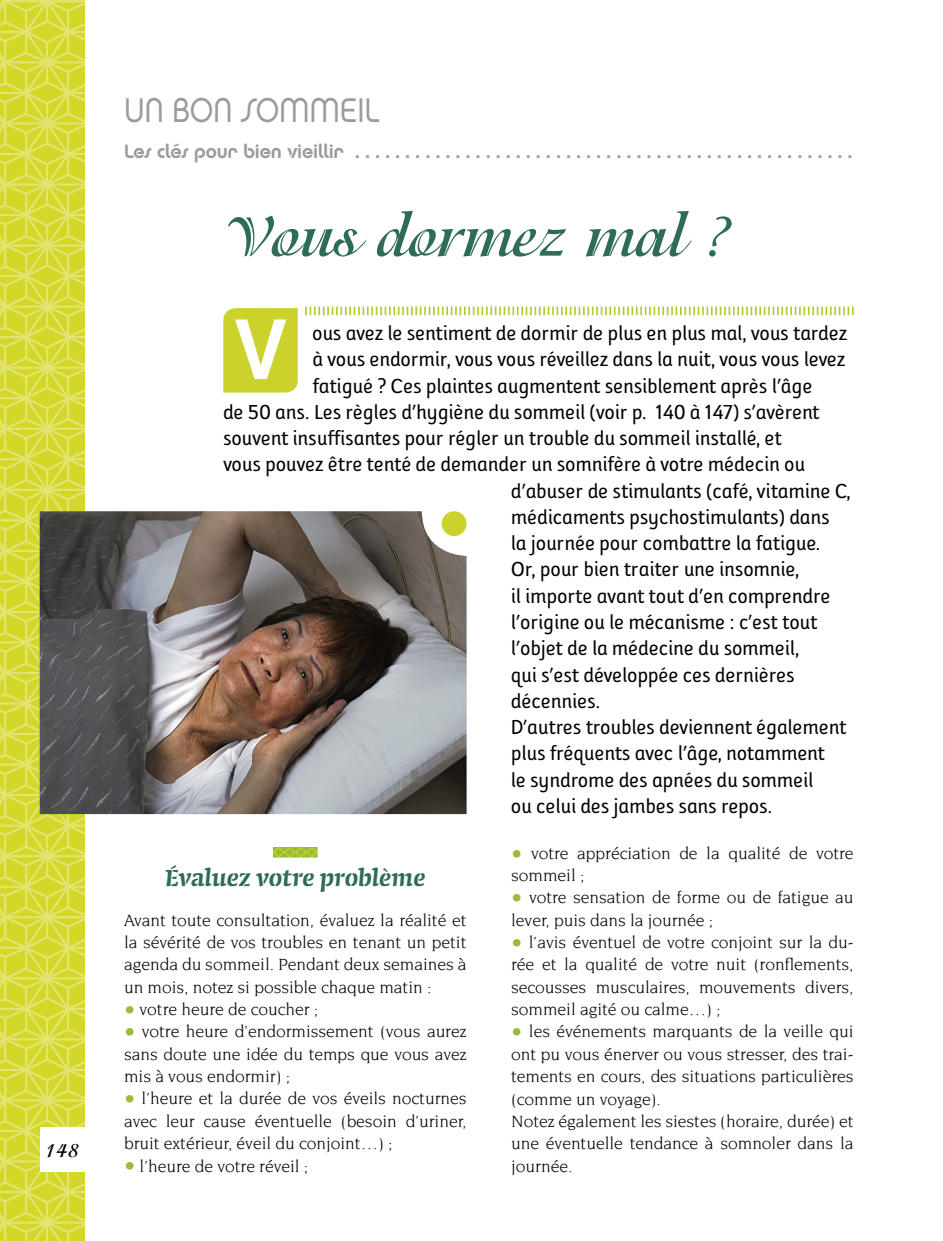
<style>
.page{position:relative;width:943px;height:1241px;background:#fff}
.page>*{position:absolute;margin:0;border:0;box-sizing:border-box;transform-origin:0 0}
.t1{font:85.75px "Chalet New York Nineteen Seventy";color:#fff}
.t2{font:700 61.25px "Isadora";color:#2e6c54}
.t3{font:34.12px "Chalet London Nineteen Seventy";letter-spacing:-.01em;color:#9c9b9b;scale:.9 1}
.t4{font:600 29.75px "Conga Brava Stencil Std";color:#2e6c54}
.t5{font:21px "Folder";letter-spacing:-.01em;color:#000}
.t6{font:700 21px "Isadora";color:#000}
.t7{font:19.25px "Chalet Tokyo";letter-spacing:-.01em;color:#9c9b9b}
.t8{font:17.5px/22.4px "Novarese";letter-spacing:-.005em;color:#000;text-align:justify}
.s1{font-size:22.75px;color:#97bb3a}
</style>
<div class="page">
<svg style="left:0;top:0;width:84px;height:1241px;background:#d7db3e"></svg>
<div style="left:40px;top:1126px;width:44px;height:45px;background:#fff"></div>
<svg style="left:305px;top:306px;width:548px;height:9px"></svg>
<div style="left:223px;top:308px;width:75px;height:84px;background:#cad22b"></div>
<svg style="left:273px;top:847px;width:45px;height:11px"></svg>
<img style="left:40px;top:511px;width:426px;height:303px">
<div style="left:441px;top:511px;width:25px;height:25px;background:#cad22b;border-radius:50%"></div>
<p class="t6" style="left:44px;top:1137px;width:37px">148</p>
<h3 class="t3" style="left:124px;top:89px;width:286px">UN BON SOMMEIL</h3>
<p class="t7" style="left:124px;top:140px;width:719px">Les clés pour bien vieillir . . . . . . . . . . . . . . . . . . . . . . . . . . . . . . . . . . . . . . . . . . . . . . . . .</p>
<h2 class="t2" style="left:223px;top:201px;width:512px">Vous dormez mal ?</h2>
<h1 class="t1" style="left:235px;top:297px;width:53px">V</h1>
<p class="t5" style="left:312px;top:321px;width:536px">ous avez le sentiment de dormir de plus en plus mal, vous tardez</p>
<p class="t5" style="left:313px;top:347px;width:534px">à vous endormir, vous vous réveillez dans la nuit, vous vous levez</p>
<p class="t5" style="left:313px;top:374px;width:501px">fatigué ? Ces plaintes augmentent sensiblement après l’âge</p>
<p class="t5" style="left:223px;top:400px;width:598px">de 50 ans. Les règles d’hygiène du sommeil (voir p. 140 à 147) s’avèrent</p>
<p class="t5" style="left:223px;top:426px;width:560px">souvent insuffisantes pour régler un trouble du sommeil installé, et</p>
<p class="t5" style="left:223px;top:452px;width:583px">vous pouvez être tenté de demander un somnifère à votre médecin ou</p>
<p class="t5" style="left:511px;top:479px;width:341px">d’abuser de stimulants (café, vitamine C,</p>
<p class="t5" style="left:511px;top:505px;width:320px">médicaments psychostimulants) dans</p>
<p class="t5" style="left:511px;top:531px;width:311px">la journée pour combattre la fatigue.</p>
<p class="t5" style="left:511px;top:557px;width:290px">Or, pour bien traiter une insomnie,</p>
<p class="t5" style="left:511px;top:584px;width:321px">il importe avant tout d’en comprendre</p>
<p class="t5" style="left:511px;top:610px;width:308px">l’origine ou le mécanisme : c’est tout</p>
<p class="t5" style="left:511px;top:636px;width:290px">l’objet de la médecine du sommeil,</p>
<p class="t5" style="left:511px;top:662px;width:285px">qui s’est développée ces dernières</p>
<p class="t5" style="left:511px;top:689px;width:91px">décennies.</p>
<p class="t5" style="left:511px;top:715px;width:337px">D’autres troubles deviennent également</p>
<p class="t5" style="left:511px;top:741px;width:315px">plus fréquents avec l’âge, notamment</p>
<p class="t5" style="left:511px;top:767px;width:304px">le syndrome des apnées du sommeil</p>
<p class="t5" style="left:511px;top:794px;width:263px">ou celui des jambes sans repos.</p>
<h3 class="t4" style="left:165px;top:863px;width:262px">Évaluez votre problème</h3>
<p class="t8" style="left:124px;top:908px;width:344px">Avant toute consultation, évaluez la réalité et la sévérité de vos troubles en tenant un petit agenda du sommeil. Pendant deux semaines à un mois, notez si possible chaque matin :</p>
<p class="t8" style="left:124px;top:997px;width:195px"><span class="s1">•</span> votre heure de coucher ;</p>
<p class="t8" style="left:124px;top:1020px;width:344px"><span class="s1">•</span> votre heure d’endormissement (vous aurez sans doute une idée du temps que vous avez mis à vous endormir) ;</p>
<p class="t8" style="left:124px;top:1087px;width:344px"><span class="s1">•</span> l’heure et la durée de vos éveils nocturnes avec leur cause éventuelle (besoin d’uriner, bruit extérieur, éveil du conjoint…) ;</p>
<p class="t8" style="left:124px;top:1154px;width:186px"><span class="s1">•</span> l’heure de votre réveil ;</p>
<p class="t8" style="left:511px;top:841px;width:344px"><span class="s1">•</span> votre appréciation de la qualité de votre sommeil ;</p>
<p class="t8" style="left:511px;top:886px;width:344px"><span class="s1">•</span> votre sensation de forme ou de fatigue au lever, puis dans la journée ;</p>
<p class="t8" style="left:511px;top:930px;width:344px"><span class="s1">•</span> l’avis éventuel de votre conjoint sur la du&shy;rée et la qualité de votre nuit (ronflements, secousses musculaires, mouvements divers, sommeil agité ou calme…) ;</p>
<p class="t8" style="left:511px;top:1020px;width:344px;text-align:left"><span class="s1">•</span> les événements marquants de la veille qui ont pu vous énerver ou vous stresser, des trai&shy;tements en cours, des situations particulières (comme un voyage).<br>Notez également les siestes (horaire, durée) et une éventuelle tendance à somnoler dans la journée.</p>
</div>
